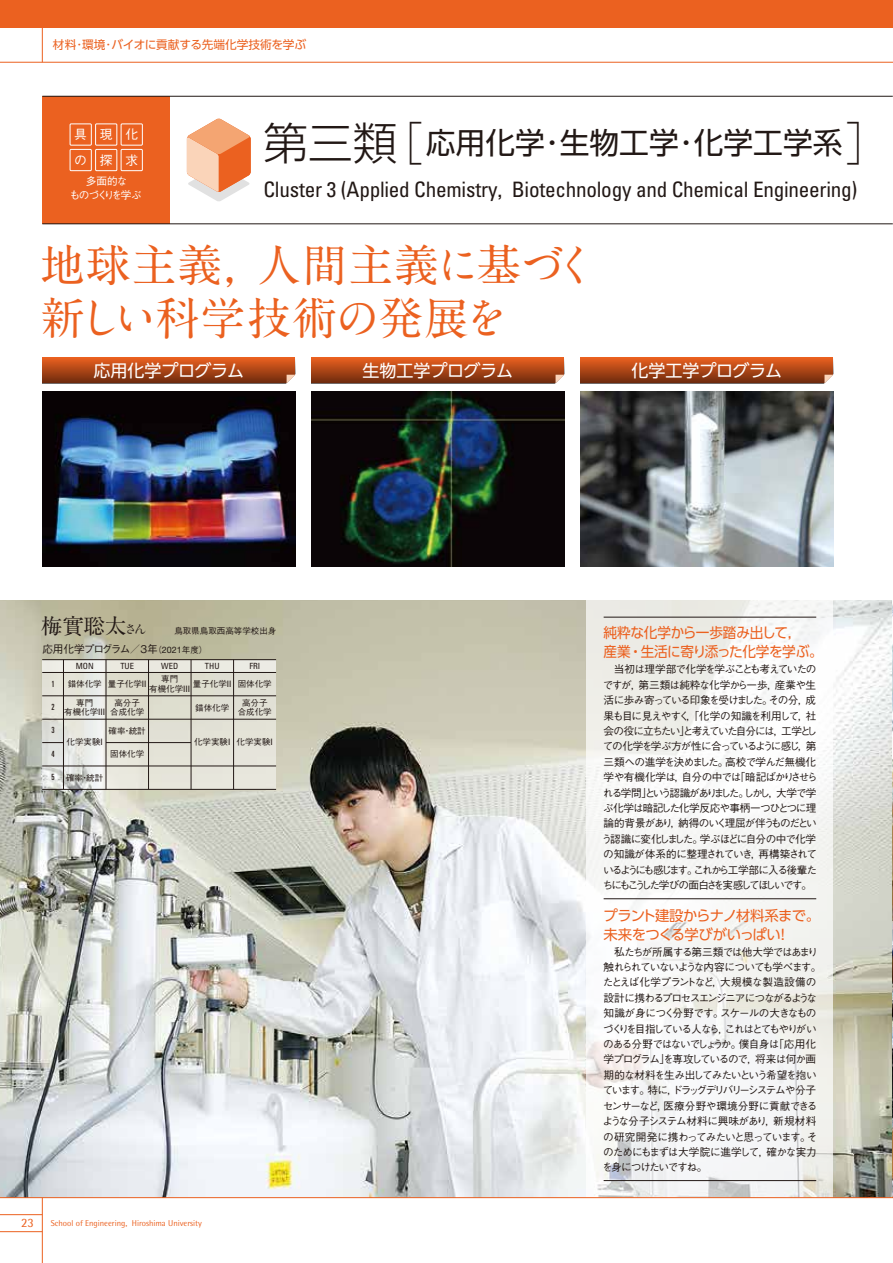
<style>
.page{position:relative;width:893px;height:1263px;background:#fff}
.page>*{position:absolute;margin:0;border:0;box-sizing:border-box;transform-origin:0 0}
.t1{font:700 44.7px/53.1px "A1 Mincho Std";letter-spacing:.005em;color:#eb6120}
.t2{font:29.7px "UD Shin Go Pro";color:#221815}
.t3{font:condensed 21.3px "Univers LT Std";letter-spacing:-.015em;color:#221815}
.t4{font:21.3px "Ryumin Pro";color:#221815}
.t5{font:16.95px "UD Shin Go Pro";letter-spacing:-.015em;color:#fff}
.t6{font:14.4px/19.2px "UD Shin Go Pro";letter-spacing:-.035em;color:#eb6120;scale:.95 1}
.t7{font:14.4px/19.2px "UD Shin Go Pro";letter-spacing:-.035em;color:#eb6120}
.t8{font:500 12.75px/25.5px "Gothic BBB Pro";letter-spacing:1em;color:#fff}
.t9{font:12.75px "Rotis Semi Sans";color:#eb6120}
.t10{font:11.7px "UD Shin Go Pro";letter-spacing:-.01em;color:#eb6120}
.t11{font:500 10.65px/15.5px "Gothic BBB Pro";letter-spacing:-.105em;color:#221815}
.t12{font:500 10.65px/13.8px "Gothic BBB Pro";letter-spacing:-.1em;color:#fff;text-align:center}
.t13{font:500 8.55px/9.6px "Gothic BBB Pro";color:#221815;text-align:center}
.t14{font:8.55px "Rotis Semi Sans";color:#eb6120}
.t15{font:condensed 8.55px "Univers LT Std";color:#221815}
.t16{font:ultra-condensed 8.55px "Univers LT Std";color:#221815}
.s1{font-weight:300;font-size:44.7px}
.s2{font-family:"Shin Go Pro";font-weight:300;font-stretch:expanded;font-size:46.8px}
.s3{font-family:"Gothic BBB Pro";font-weight:500;font-stretch:normal}
.s4{font-family:"Ryumin Std Regular KO";font-size:12.75px}
.s5{font-size:8.55px}
.s6{font-family:"Helvetica Neue LT Std";font-weight:400;font-size:9px}
.s7{font-family:"Gothic BBB Pro";font-weight:500}
.s8{font-family:"Helvetica Neue LT Std";font-size:15.75px}
.s9{font-family:"Helvetica Neue LT Std";font-weight:400;font-size:11.1px}
</style>
<div class="page">
<img style="left:0;top:600px;width:893px;height:597px">
<svg style="left:42px;top:358px;width:253px;height:25px;background:#ab4516"></svg>
<img style="left:42px;top:392px;width:253px;height:174px">
<svg style="left:286px;top:374px;width:10px;height:10px"></svg>
<svg style="left:311px;top:358px;width:253px;height:25px;background:#ab4516"></svg>
<img style="left:311px;top:392px;width:253px;height:174px">
<svg style="left:554px;top:374px;width:11px;height:10px"></svg>
<svg style="left:580px;top:358px;width:253px;height:25px;background:#ab4516"></svg>
<img style="left:580px;top:392px;width:253px;height:174px">
<svg style="left:823px;top:374px;width:11px;height:10px"></svg>
<div style="left:42px;top:96px;width:128px;height:128px;background:#eb6120"></div>
<div style="left:0;top:0;width:893px;height:28px;background:#eb6120"></div>
<hr style="left:42px;top:96px;width:851px;height:1px;background:#221815">
<hr style="left:42px;top:224px;width:851px;height:1px;background:#221815">
<svg style="left:187px;top:119px;width:64px;height:82px"></svg>
<div style="left:95px;top:124px;width:22px;height:21px;border:1px solid #fff"></div>
<div style="left:121px;top:124px;width:22px;height:21px;border:1px solid #fff"></div>
<div style="left:70px;top:124px;width:21px;height:21px;border:1px solid #fff"></div>
<div style="left:95px;top:149px;width:22px;height:22px;border:1px solid #fff"></div>
<div style="left:121px;top:149px;width:22px;height:22px;border:1px solid #fff"></div>
<div style="left:70px;top:149px;width:21px;height:22px;border:1px solid #fff"></div>
<svg style="left:42px;top:673px;width:234px;height:116px;background:#e0dfd5"></svg>
<svg style="left:42px;top:660px;width:234px;height:12px;background:#e7e6de"></svg>
<hr style="left:106px;top:660px;width:1px;height:129px;background:#221815">
<hr style="left:148px;top:660px;width:1px;height:129px;background:#221815">
<hr style="left:233px;top:660px;width:1px;height:129px;background:#221815">
<hr style="left:191px;top:660px;width:1px;height:129px;background:#221815">
<hr style="left:63px;top:660px;width:1px;height:129px;background:#221815">
<hr style="left:42px;top:672px;width:234px;height:1px;background:#221815">
<svg style="left:42px;top:695px;width:21px;height:1px"></svg>
<hr style="left:42px;top:719px;width:234px;height:1px;background:#221815">
<hr style="left:42px;top:766px;width:234px;height:1px;background:#221815">
<hr style="left:106px;top:742px;width:85px;height:1px;background:#221815">
<svg style="left:42px;top:742px;width:21px;height:1px"></svg>
<hr style="left:42px;top:659px;width:234px;height:1px;background:#221815">
<hr style="left:42px;top:789px;width:234px;height:1px;background:#221815">
<hr style="left:63px;top:695px;width:213px;height:1px;background:#221815">
<svg style="left:587px;top:600px;width:246px;height:597px;fill:#f5f5f5"></svg>
<hr style="left:604px;top:617px;width:212px;height:1px;background:#221815">
<hr style="left:604px;top:1180px;width:212px;height:1px;background:#221815">
<hr style="left:604px;top:898px;width:212px;height:1px;background:#221815">
<hr style="left:0;top:62px;width:893px;height:1px;background:#eb6120">
<hr style="left:0;top:1197px;width:893px;height:1px;background:#eb6120">
<hr style="left:0;top:1231px;width:42px;height:1px;background:#eb6120">
<hr style="left:0;top:1214px;width:42px;height:1px;background:#eb6120">
<hr style="left:42px;top:1198px;width:1px;height:65px;background:#eb6120">
<hr style="left:42px;top:0;width:1px;height:62px;background:#eb6120">
<p class="t10" style="left:53px;top:36px;width:255px">材料･環境･バイオに貢献する先端化学技術を学ぶ</p>
<h2 class="t2" style="left:263px;top:119px;width:631px"><span class="s1">第三類</span><span class="s2">［</span>応用化学･生物工学･化学工学系<span class="s2">］</span></h2>
<p class="t8" style="left:74px;top:120px;width:65px">具現化の探求</p>
<p class="t12" style="left:69px;top:173px;width:74px">多面的な<br>ものづくりを学ぶ</p>
<h3 class="t3" style="left:263px;top:176px;width:595px">Cluster 3 (Applied Chemistry<span class="s3">，</span>Biotechnology and Chemical Engineering)</h3>
<h1 class="t1" style="left:40px;top:233px;width:559px">地球主義，人間主義に基づく新しい科学技術の発展を</h1>
<h3 class="t5" style="left:94px;top:357px;width:152px">応用化学プログラム</h3>
<h3 class="t5" style="left:363px;top:357px;width:152px">生物工学プログラム</h3>
<h3 class="t5" style="left:631px;top:357px;width:152px">化学工学プログラム</h3>
<h3 class="t4" style="left:41px;top:610px;width:107px">梅實聡太<span class="s4">さん</span></h3>
<p class="t13" style="left:174px;top:625px;width:103px">鳥取県鳥取西高等学校出身</p>
<p class="t11" style="left:42px;top:640px;width:166px">応用化学プログラム／３年<span class="s5">（</span><span class="s6">2021</span><span class="s5">年度）</span></p>
<p class="t13" style="left:68px;top:678px;width:80px">錯体化学 量子化学<span class="s6">II</span></p>
<p class="t13" style="left:64px;top:697px;width:42px">専門<br>有機化学<span class="s6">III</span></p>
<p class="t13" style="left:110px;top:697px;width:36px">高分子合成化学</p>
<p class="t15" style="left:76px;top:661px;width:19px">MON</p>
<p class="t15" style="left:120px;top:661px;width:15px">TUE</p>
<p class="t15" style="left:161px;top:661px;width:19px">WED</p>
<p class="t15" style="left:205px;top:661px;width:16px">THU</p>
<p class="t15" style="left:249px;top:661px;width:12px">FRI</p>
<p class="t13" style="left:149px;top:673px;width:42px">専門<br>有機化学<span class="s6">III</span></p>
<p class="t13" style="left:242px;top:674px;width:31px;line-height:18.5px;text-align:left;text-indent:-49px">量子化学<span class="s6">II</span> 固体化学高分子</p>
<p class="t13" style="left:238px;top:706px;width:36px">合成化学</p>
<p class="t16" style="left:51px;top:679px;width:5px">1</p>
<p class="t16" style="left:51px;top:702px;width:5px">2</p>
<p class="t16" style="left:51px;top:725px;width:5px">3</p>
<p class="t16" style="left:51px;top:749px;width:5px">4</p>
<p class="t16" style="left:51px;top:772px;width:5px">5</p>
<p class="t13" style="left:195px;top:702px;width:36px">錯体化学</p>
<p class="t13" style="left:109px;top:725px;width:39px">確率・統計</p>
<p class="t13" style="left:67px;top:736px;width:38px">化学実験<span class="s6">I</span></p>
<p class="t13" style="left:66px;top:771px;width:39px">確率・統計</p>
<p class="t13" style="left:194px;top:736px;width:80px">化学実験<span class="s6">I</span> 化学実験<span class="s6">I</span></p>
<p class="t13" style="left:110px;top:748px;width:36px">固体化学</p>
<p class="t9" style="left:21px;top:1215px;width:14px">23</p>
<p class="t14" style="left:51px;top:1218px;width:152px">School of Engineering<span class="s7">，</span>Hiroshima University</p>
<h3 class="t6" style="left:604px;top:623px;width:232px">純粋な化学から一歩踏み出して，<br>産業・生活に寄り添った化学を学ぶ。</h3>
<p class="t11" style="left:602px;top:660px;width:218px">　当初は理学部で化学を学ぶことも考えていたのですが，第三類は純粋な化学から一歩，産業や生活に歩み寄っている印象を受けました。その分，成果も目に見えやすく，「化学の知識を利用して，社会の役に立ちたい」と考えていた自分には，工学としての化学を学ぶ方が性に合っているように感じ，第三類への進学を決めました。高校で学んだ無機化学や有機化学は，自分の中では「暗記ばかりさせられる学問」という認識がありました。しかし，大学で学ぶ化学は暗記した化学反応や事柄一つひとつに理論的背景があり，納得のいく理屈が伴うものだという認識に変化しました。学ぶほどに自分の中で化学の知識が体系的に整理されていき，再構築されているようにも感じます。これから工学部に入る後輩たちにもこうした学びの面白さを実感してほしいです。</p>
<h3 class="t7" style="left:603px;top:905px;width:218px">プラント建設からナノ材料系まで。未来をつくる学びがいっぱい<span class="s8">!</span></h3>
<p class="t11" style="left:602px;top:942px;width:221px">　私たちが所属する第三類では他大学ではあまり触れられていないような内容についても学べます。たとえば化学プラントなど，大規模な製造設備の設計に携わるプロセスエンジニアにつながるような知識が身につく分野です。スケールの大きなものづくりを目指している人なら，これはとてもやりがいのある分野ではないでしょうか。僕自身は「応用化学プログラム」を専攻しているので，将来は何か画期的な材料を生み出してみたいという希望を抱いています。特に，ドラッグデリバリーシステムや分子センサーなど<span class="s9">,</span> 医療分野や環境分野に貢献できるような分子システム材料に興味があり，新規材料の研究開発に携わってみたいと思っています。そのためにもまずは大学院に進学して，確かな実力を身につけたいですね。</p>
</div>
